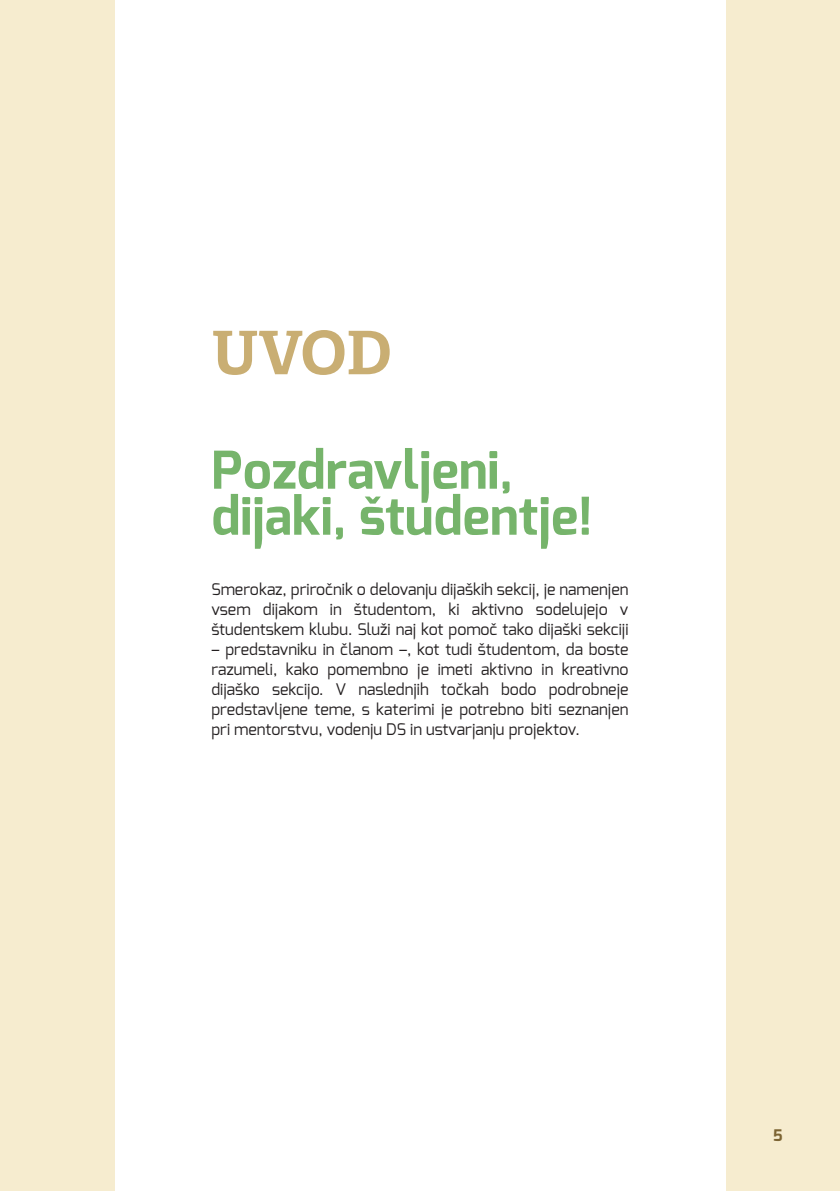
<style>
.page{position:relative;width:840px;height:1191px;background:#fff}
.page>*{position:absolute;margin:0;border:0;box-sizing:border-box;transform-origin:0 0}
.t1{font:700 60px "Adelle Basic";color:#c9ae73}
.t2{font:700 52px/46px "Exo";color:#76b46b}
.t3{font:16px/20px "Exo";color:#231f20;text-align:justify}
.t4{font:700 16px "Exo";color:#7c6433}
</style>
<div class="page">
<div style="left:0;top:0;width:839px;height:1191px;background:#f6eccf"></div>
<div style="left:115px;top:0;width:609px;height:1191px;background:#fff"></div>
<h1 class="t1" style="left:211px;top:318px;width:181px">UVOD</h1>
<h2 class="t2" style="left:211px;top:448px;width:382px">Pozdravljeni, dijaki, študentje!</h2>
<p class="t3" style="left:211px;top:579px;width:418px">Smerokaz, priročnik o delovanju dijaških sekcij, je namenjen vsem dijakom in študentom, ki aktivno sodelujejo v študentskem klubu. Služi naj kot pomoč tako dijaški sekciji</p>
<p class="t3" style="left:211px;top:639px;width:418px">– predstavniku in članom –, kot tudi študentom, da boste razumeli, kako pomembno je imeti aktivno in kreativno dijaško sekcijo. V naslednjih točkah bodo podrobneje predstavljene teme, s katerimi je potrebno biti seznanjen pri mentorstvu, vodenju DS in ustvarjanju projektov.</p>
<p class="t4" style="left:772px;top:1126px;width:11px">5</p>
</div>
